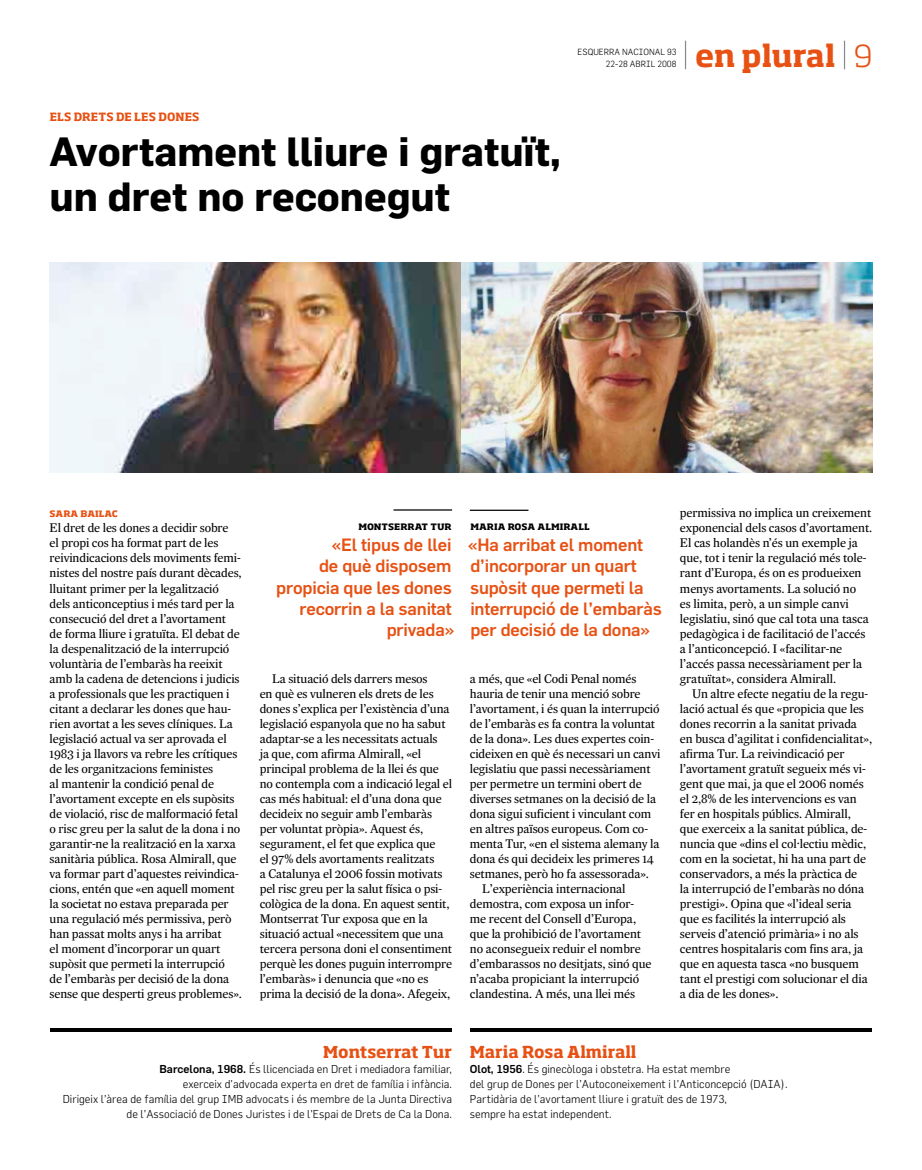
<style>
.page{position:relative;width:922px;height:1170px;background:#fff}
.page>*{position:absolute;margin:0;border:0;box-sizing:border-box;transform-origin:0 0}
.t1{font:700 40px/45px "Flama";color:#000}
.t2{font:700 30px "Soho Std";color:#e75113}
.t3{font:500 17.5px/21.2px "Flama";letter-spacing:-.01em;color:#e75113;text-align:right}
.t4{font:700 16.25px "Soho Std";color:#e75113}
.t5{font:12.5px/15px "Expresso Texto";letter-spacing:-.01em;color:#000}
.t6{font:300 11.25px/15px "Flama";color:#000;text-align:right}
.t7{font:700 11.25px "Soho Std";color:#000}
.t8{font:700 11.25px "Soho Std";color:#e75113}
.t9{font:300 8.75px/12.5px "Flama";color:#000;text-align:right}
.s1{font-weight:100;color:#000}
.s2{font-weight:300}
.s3{font-weight:500}
</style>
<div class="page">
<img style="left:50px;top:262px;width:822px;height:210px">
<svg style="left:50px;top:1028px;width:401px;height:3px"></svg>
<svg style="left:470px;top:1028px;width:401px;height:3px"></svg>
<hr style="left:393px;top:509px;width:59px;height:1px;background:#000">
<hr style="left:469px;top:509px;width:59px;height:2px;background:#000">
<p class="t8" style="left:50px;top:109px;width:151px">ELS DRETS DE LES DONES</p>
<h1 class="t1" style="left:50px;top:128px;width:513px">Avortament lliure i gratuït, un dret no reconegut</h1>
<p class="t9" style="left:577px;top:45px;width:100px">ESQUERRA NACIONAL 93<br>22-28 ABRIL 2008</p>
<h2 class="t2" style="left:682px;top:37px;width:191px"><span class="s1">|</span> EN PLURAL <span class="s1">|</span> <span class="s2">9</span></h2>
<p class="t8" style="left:50px;top:506px;width:70px">SARA BAILAC</p>
<p class="t5" style="left:50px;top:520px;width:194px">El dret de les dones a decidir sobre<br>el propi cos ha format part de les reivindicacions dels moviments femi&shy;nistes del nostre país durant dècades, lluitant primer per la legalització dels anticonceptius i més tard per la consecució del dret a l’avortament<br>de forma lliure i gratuïta. El debat de la despenalització de la interrupció voluntària de l’embaràs ha reeixit amb la cadena de detencions i judicis a professionals que les practiquen i citant a declarar les dones que hau&shy;rien avortat a les seves clíniques. La legislació actual va ser aprovada el 1983 i ja llavors va rebre les crítiques de les organitzacions feministes<br>al mantenir la condició penal de l’avortament excepte en els supòsits de violació, risc de malformació fetal o risc greu per la salut de la dona i no garantir-ne la realització en la xarxa sanitària pública. Rosa Almirall, que va formar part d’aquestes reivindica&shy;cions, entén que «en aquell moment la societat no estava preparada per una regulació més permissiva, però han passat molts anys i ha arribat<br>el moment d’incorporar un quart supòsit que permeti la interrupció<br>de l’embaràs per decisió de la dona sense que desperti greus problemes».</p>
<p class="t7" style="left:358px;top:518px;width:95px">MONTSERRAT TUR</p>
<h3 class="t3" style="left:276px;top:533px;width:180px">«El tipus de llei<br>de què disposem propicia que les dones recorrin a la sanitat privada»</h3>
<p class="t7" style="left:470px;top:518px;width:121px">MARIA ROSA ALMIRALL</p>
<h3 class="t3" style="left:468px;top:533px;width:195px;text-align:left">«Ha arribat el moment d’incorporar un quart supòsit que permeti la interrupció de l’embaràs per decisió de la dona»</h3>
<p class="t5" style="left:260px;top:670px;width:194px;text-indent:12px">La situació dels darrers mesos<br>en què es vulneren els drets de les dones s’explica per l’existència d’una legislació espanyola que no ha sabut adaptar-se a les necessitats actuals<br>ja que, com afirma Almirall, «el principal problema de la llei és que no contempla com a indicació legal el cas més habitual: el d’una dona que decideix no seguir amb l’embaràs per voluntat pròpia». Aquest és, segurament, el fet que explica que<br>el 97% dels avortaments realitzats<br>a Catalunya el 2006 fossin motivats pel risc greu per la salut física o psi&shy;cològica de la dona. En aquest sentit, Montserrat Tur exposa que en la situació actual «necessitem que una tercera persona doni el consentiment perquè les dones puguin interrompre l’embaràs» i denuncia que «no es prima la decisió de la dona». Afegeix,</p>
<p class="t5" style="left:469px;top:670px;width:168px">a més, que «el Codi Penal només</p>
<p class="t5" style="left:469px;top:685px;width:172px">hauria de tenir una menció sobre</p>
<p class="t5" style="left:469px;top:700px;width:191px">l’avortament, i és quan la interrupció</p>
<p class="t5" style="left:469px;top:715px;width:187px">de l’embaràs es fa contra la voluntat</p>
<p class="t5" style="left:469px;top:730px;width:186px">de la dona». Les dues expertes coin-</p>
<p class="t5" style="left:469px;top:745px;width:192px">cideixen en què és necessari un canvi</p>
<p class="t5" style="left:469px;top:760px;width:182px">legislatiu que passi necessàriament</p>
<p class="t5" style="left:469px;top:775px;width:173px">per permetre un termini obert de</p>
<p class="t5" style="left:469px;top:790px;width:188px">diverses setmanes on la decisió de la</p>
<p class="t5" style="left:469px;top:805px;width:183px">dona sigui suficient i vinculant com</p>
<p class="t5" style="left:469px;top:820px;width:180px">en altres països europeus. Com co-</p>
<p class="t5" style="left:469px;top:835px;width:191px">menta Tur, «en el sistema alemany la</p>
<p class="t5" style="left:469px;top:850px;width:185px">dona és qui decideix les primeres 14</p>
<p class="t5" style="left:469px;top:865px;width:180px">setmanes, però ho fa assessorada».</p>
<p class="t5" style="left:482px;top:880px;width:145px">L’experiència internacional</p>
<p class="t5" style="left:469px;top:895px;width:166px">demostra, com exposa un infor-</p>
<p class="t5" style="left:469px;top:910px;width:168px">me recent del Consell d’Europa,</p>
<p class="t5" style="left:469px;top:925px;width:173px">que la prohibició de l’avortament</p>
<p class="t5" style="left:469px;top:940px;width:172px">no aconsegueix reduir el nombre</p>
<p class="t5" style="left:469px;top:955px;width:183px">d’embarassos no desitjats, sinó que</p>
<p class="t5" style="left:469px;top:970px;width:171px">n’acaba propiciant la interrupció</p>
<p class="t5" style="left:469px;top:985px;width:167px">clandestina. A més, una llei més</p>
<p class="t5" style="left:679px;top:505px;width:194px">permissiva no implica un creixement exponencial dels casos d’avortament.<br>El cas holandès n’és un exemple ja que, tot i tenir la regulació més tole&shy;rant d’Europa, és on es produeixen menys avortaments. La solució no<br>es limita, però, a un simple canvi legislatiu, sinó que cal tota una tasca pedagògica i de facilitació de l’accés a l’anticoncepció. I «facilitar-ne l’accés passa necessàriament per la gratuïtat», considera Almirall.</p>
<p class="t5" style="left:679px;top:685px;width:194px;text-indent:12px">Un altre efecte negatiu de la regu&shy;lació actual és que «propicia que les dones recorrin a la sanitat privada en busca d’agilitat i confidencialitat», afirma Tur. La reivindicació per l’avortament gratuït segueix més vi&shy;gent que mai, ja que el 2006 només el 2,8% de les intervencions es van fer en hospitals públics. Almirall, que exerceix a la sanitat pública, de&shy;nuncia que «dins el col·lectiu mèdic, com en la societat, hi ha una part de conservadors, a més la pràctica de<br>la interrupció de l’embaràs no dóna prestigi». Opina que «l’ideal seria que es facilités la interrupció als serveis d’atenció primària» i no als centres hospitalaris com fins ara, ja que en aquesta tasca «no busquem tant el prestigi com solucionar el dia a dia de les dones».</p>
<h3 class="t4" style="left:323px;top:1041px;width:130px">MONTSERRAT TUR</h3>
<p class="t6" style="left:63px;top:1060px;width:390px"><span class="s3">Barcelona, 1968.</span> És llicenciada en Dret i mediadora familiar,<br>exerceix d’advocada experta en dret de família i infància.<br>Dirigeix l’àrea de família del grup IMB advocats i és membre de la Junta Directiva de l’Associació de Dones Juristes i de l’Espai de Drets de Ca la Dona.</p>
<h3 class="t4" style="left:469px;top:1041px;width:168px">MARIA ROSA ALMIRALL</h3>
<p class="t6" style="left:469px;top:1060px;width:319px;text-align:left"><span class="s3">Olot, 1956</span>. És ginecòloga i obstetra. Ha estat membre<br>del grup de Dones per l’Autoconeixement i l’Anticoncepció (DAIA).<br>Partidària de l’avortament lliure i gratuït des de 1973,<br>sempre ha estat independent.</p>
</div>
